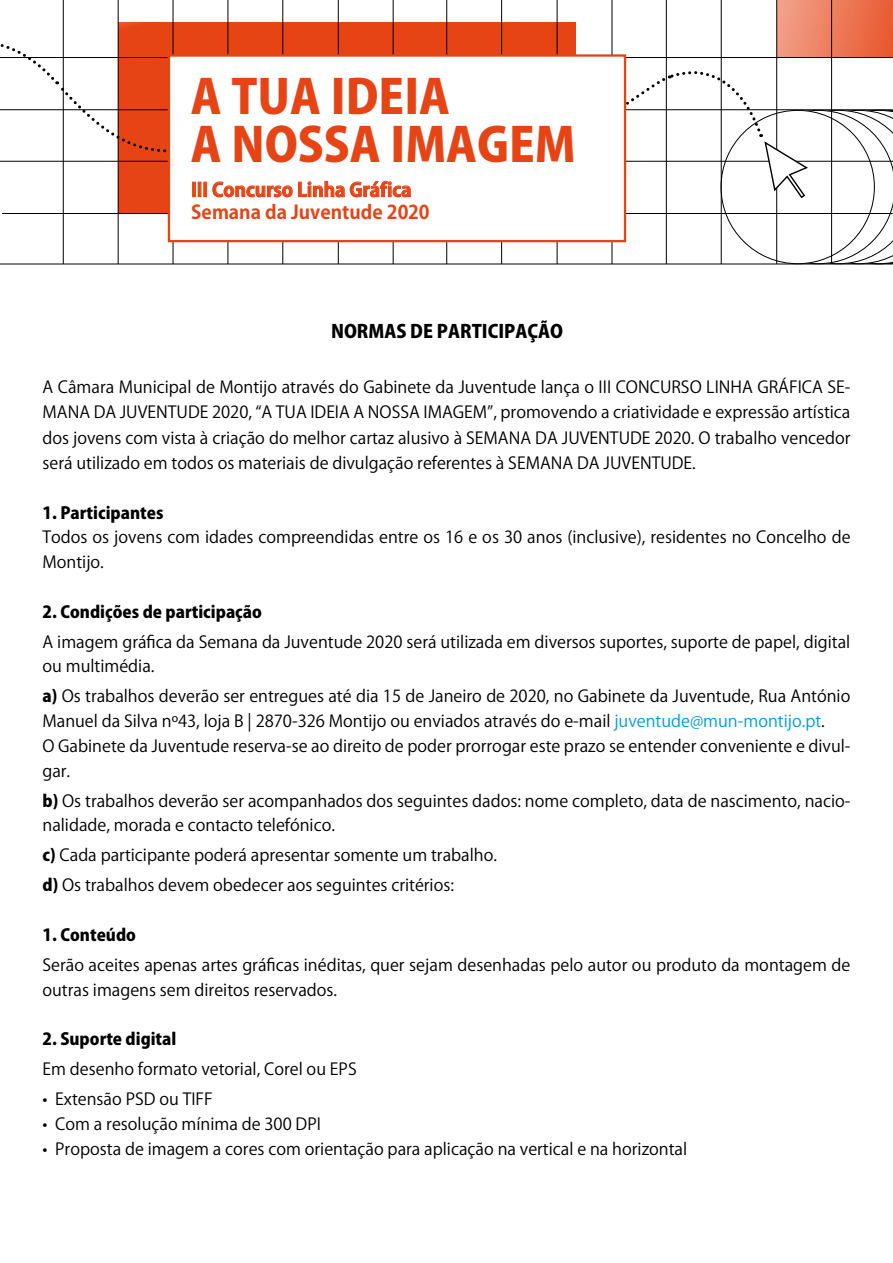
<style>
.page{position:relative;width:893px;height:1263px;background:#fff}
.page>*{position:absolute;margin:0;border:0;box-sizing:border-box;transform-origin:0 0}
.t1{font:800 46.8px/48.3px "Koz Go Pro";color:#e64415}
.t2{font:700 18.9px/22.6px "Koz Go Pro";color:#e64415}
.t3{font:800 18.15px "Koz Go Pro";color:#000}
.t4{font:16.5px/24.8px "Koz Go Pro";color:#000}
.t5{font:800 16.5px "Koz Go Pro";color:#000}
.s1{font-weight:800}
.s2{color:#009ee0}
</style>
<div class="page">
<div style="left:118px;top:22px;width:458px;height:192px;background:#e64415"></div>
<div style="left:777px;top:0;width:116px;height:57px;background:linear-gradient(to right,#f2a089,#e85930)"></div>
<hr style="left:393px;top:0;width:1px;height:264px;background:#000">
<hr style="left:338px;top:0;width:1px;height:264px;background:#000">
<hr style="left:282px;top:0;width:1px;height:264px;background:#000">
<hr style="left:228px;top:0;width:1px;height:264px;background:#000">
<hr style="left:173px;top:0;width:1px;height:264px;background:#000">
<hr style="left:118px;top:0;width:1px;height:264px;background:#000">
<hr style="left:63px;top:0;width:1px;height:264px;background:#000">
<hr style="left:831px;top:0;width:1px;height:264px;background:#000">
<hr style="left:776px;top:0;width:1px;height:264px;background:#000">
<hr style="left:721px;top:0;width:1px;height:264px;background:#000">
<hr style="left:666px;top:0;width:1px;height:264px;background:#000">
<hr style="left:612px;top:0;width:1px;height:264px;background:#000">
<hr style="left:557px;top:0;width:1px;height:264px;background:#000">
<hr style="left:501px;top:0;width:1px;height:264px;background:#000">
<hr style="left:446px;top:0;width:1px;height:264px;background:#000">
<hr style="left:0;top:57px;width:893px;height:1px;background:#000">
<hr style="left:0;top:109px;width:893px;height:1px;background:#000">
<hr style="left:0;top:161px;width:893px;height:1px;background:#000">
<hr style="left:2px;top:213px;width:891px;height:1px;background:#000">
<hr style="left:0;top:264px;width:893px;height:1px;background:#000">
<svg style="left:54px;top:81px;width:114px;height:126px"></svg>
<svg style="left:419px;top:59px;width:474px;height:205px"></svg>
<svg style="left:0;top:44px;width:58px;height:40px"></svg>
<div style="left:168px;top:54px;width:458px;height:188px;background:#fff;border:2px solid #e64415"></div>
<svg style="left:193px;top:182px;width:2px;height:15px"></svg>
<div style="left:204px;top:182px;width:3px;height:15px;border:1px solid #e64415"></div>
<svg style="left:212px;top:180px;width:199px;height:18px"></svg>
<h1 class="t1" style="left:191px;top:76px;width:387px">A tua ideia<br>a nossa imagem</h1>
<p class="t2" style="left:191px;top:180px;width:240px">III Concurso Linha Gráfica<br>Semana da Juventude 2020</p>
<p class="t3" style="left:331px;top:319px;width:234px">Normas de Participação</p>
<p class="t4" style="left:43px;top:374px;width:809px;line-height:25.5px;text-align:justify">A Câmara Municipal de Montijo através do Gabinete da Juventude lança o III CONCURSO LINHA GRÁFICA SE-MANA DA JUVENTUDE 2020, “A TUA IDEIA A NOSSA IMAGEM”, promovendo a criatividade e expressão artística dos jovens com vista à criação do melhor cartaz alusivo à SEMANA DA JUVENTUDE 2020. O trabalho vencedor será utilizado em todos os materiais de divulgação referentes à SEMANA DA JUVENTUDE.</p>
<p class="t5" style="left:43px;top:502px;width:122px">1. Participantes</p>
<p class="t4" style="left:43px;top:525px;width:809px">Todos os jovens com idades compreendidas entre os 16 e os 30 anos (inclusive), residentes no Concelho de<br>Montijo.</p>
<p class="t5" style="left:43px;top:601px;width:221px">2. Condições de participação</p>
<p class="t4" style="left:43px;top:630px;width:809px">A imagem gráfica da Semana da Juventude 2020 será utilizada em diversos suportes, suporte de papel, digital ou multimédia.</p>
<p class="t4" style="left:43px;top:684px;width:809px"><span class="s1">a)</span> Os trabalhos deverão ser entregues até dia 15 de Janeiro de 2020, no Gabinete da Juventude, Rua António Manuel da Silva nº43, loja B | 2870-326 Montijo ou enviados através do e-mail <span class="s2">juventude@mun-montijo.pt</span>.<br>O Gabinete da Juventude reserva-se ao direito de poder prorrogar este prazo se entender conveniente e divul&shy;gar.</p>
<p class="t4" style="left:43px;top:789px;width:809px"><span class="s1">b)</span> Os trabalhos deverão ser acompanhados dos seguintes dados: nome completo, data de nascimento, nacio&shy;nalidade, morada e contacto telefónico.</p>
<p class="t4" style="left:43px;top:841px;width:456px;line-height:30px"><span class="s1">c)</span> Cada participante poderá apresentar somente um trabalho. <span class="s1">d)</span> Os trabalhos devem obedecer aos seguintes critérios:</p>
<p class="t5" style="left:43px;top:924px;width:95px">1. Conteúdo</p>
<p class="t4" style="left:43px;top:953px;width:809px">Serão aceites apenas artes gráficas inéditas, quer sejam desenhadas pelo autor ou produto da montagem de outras imagens sem direitos reservados.</p>
<p class="t5" style="left:43px;top:1028px;width:135px">2. Suporte digital</p>
<p class="t4" style="left:43px;top:1057px;width:316px">Em desenho formato vetorial, Corel ou EPS</p>
<p class="t4" style="left:43px;top:1087px;width:172px">• Extensão PSD ou TIFF</p>
<p class="t4" style="left:43px;top:1112px;width:280px">• Com a resolução mínima de 300 DPI</p>
<p class="t4" style="left:43px;top:1137px;width:646px">• Proposta de imagem a cores com orientação para aplicação na vertical e na horizontal</p>
</div>
